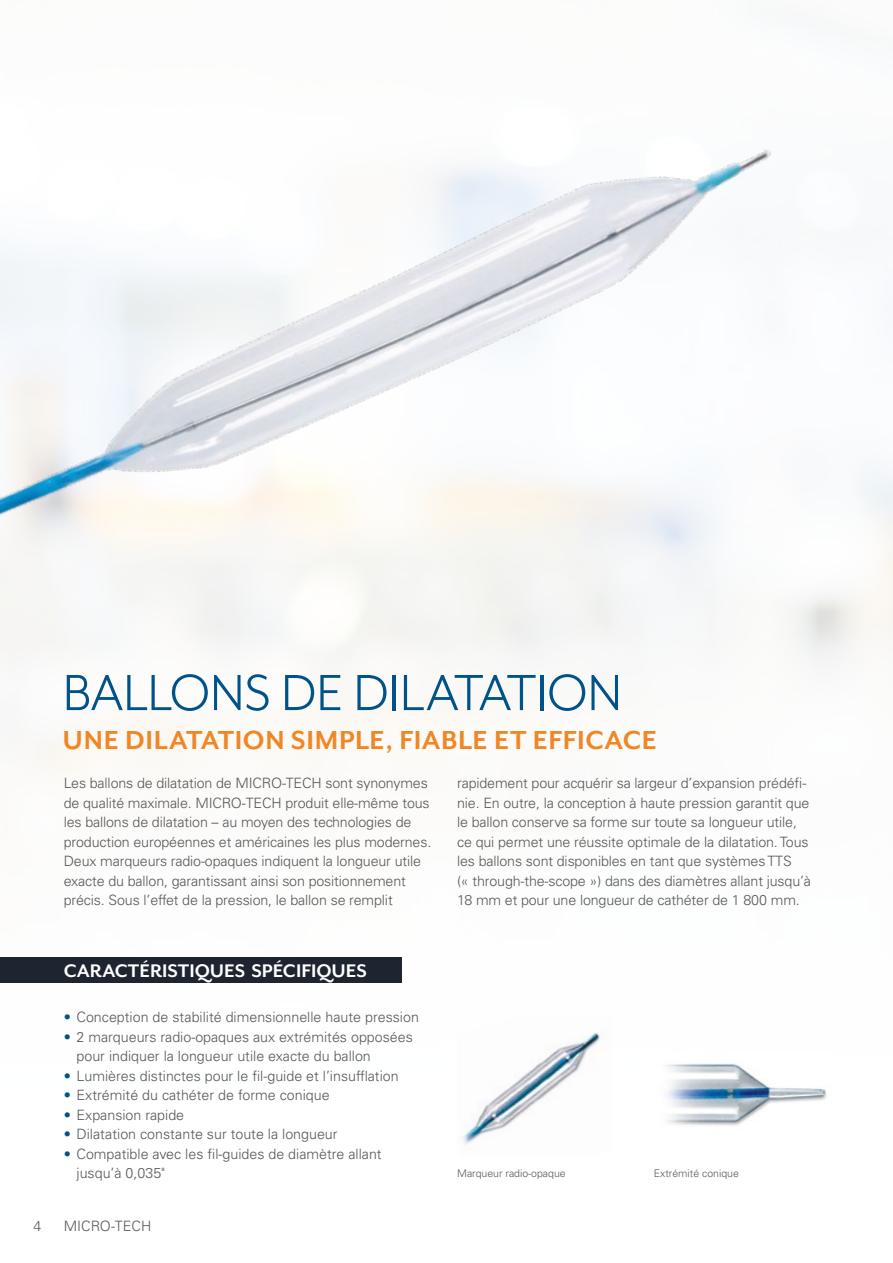
<style>
.page{position:relative;width:893px;height:1263px;background:#fff}
.page>*{position:absolute;margin:0;border:0;box-sizing:border-box;transform-origin:0 0}
.Headline_Innen_NEW{font:58.5px "Mr Eaves San OT";letter-spacing:-.01em;color:#00528a}
.Headline_Sub_FR{font:700 30px "Mr Eaves San OT";letter-spacing:.02em;color:#f18625}
.Bullit_Headline_NEW{font:700 21px "Mr Eaves San OT";color:#fff}
.Copy_FR{font:300 14.25px/19.5px "Univers LT Std";letter-spacing:-.01em;color:#575756}
.BU_FR{font:300 10.5px "Univers LT Std";color:#575756}
.s1{color:#00528a}
</style>
<div class="page">
<img style="left:457px;top:1028px;width:153px;height:122px">
<img style="left:659px;top:1059px;width:173px;height:68px">
<img style="left:0;top:115px;width:801px;height:439px">
<div style="left:0;top:957px;width:402px;height:26px;background:#1e2531"></div>
<p class="Headline_Innen_NEW" style="left:63px;top:661px;width:561px">BALLONS DE DILATATION</p>
<p class="Headline_Sub_FR" style="left:63px;top:723px;width:596px">UNE DILATATION SIMPLE, FIABLE ET EFFICACE</p>
<p class="Copy_FR" style="left:64px;top:773px;width:369px">Les ballons de dilatation de MICRO‑TECH sont synonymes de qualité maximale. MICRO‑TECH produit elle‑même tous les ballons de dilatation – au moyen des technologies de production européennes et américaines les plus modernes.<br>Deux marqueurs radio‑opaques indiquent la longueur utile exacte du ballon, garantissant ainsi son positionnement précis. Sous l’effet de la pression, le ballon se remplit</p>
<p class="Copy_FR" style="left:457px;top:773px;width:355px">rapidement pour acquérir sa largeur d’expansion prédéfi‑ nie. En outre, la conception à haute pression garantit que le ballon conserve sa forme sur toute sa longueur utile, ce qui permet une réussite optimale de la dilatation. Tous les ballons sont disponibles en tant que systèmes TTS<br>(« through‑the‑scope ») dans des diamètres allant jusqu’à 18 mm et pour une longueur de cathéter de 1 800 mm.</p>
<p class="Bullit_Headline_NEW" style="left:64px;top:959px;width:304px">CARACTÉRISTIQUES SPÉCIFIQUES</p>
<p class="Copy_FR" style="left:64px;top:1007px;width:357px"><span class="s1">•</span> Conception de stabilité dimensionnelle haute pression</p>
<p class="Copy_FR" style="left:77px;top:1027px;width:338px;text-indent:-13px"><span class="s1">•</span> 2 marqueurs radio‑opaques aux extrémités opposées pour indiquer la longueur utile exacte du ballon</p>
<p class="Copy_FR" style="left:64px;top:1066px;width:336px"><span class="s1">•</span> Lumières distinctes pour le fil‑guide et l’insufflation</p>
<p class="Copy_FR" style="left:64px;top:1085px;width:267px"><span class="s1">•</span> Extrémité du cathéter de forme conique</p>
<p class="Copy_FR" style="left:64px;top:1105px;width:122px"><span class="s1">•</span> Expansion rapide</p>
<p class="Copy_FR" style="left:64px;top:1124px;width:275px"><span class="s1">•</span> Dilatation constante sur toute la longueur</p>
<p class="Copy_FR" style="left:77px;top:1144px;width:307px;text-indent:-13px"><span class="s1">•</span> Compatible avec les fil‑guides de diamètre allant jusqu’à 0,035"</p>
<p class="Copy_FR" style="left:33px;top:1216px;width:9px">4</p>
<p class="Copy_FR" style="left:64px;top:1216px;width:89px">MICRO-TECH</p>
<p class="BU_FR" style="left:457px;top:1167px;width:110px">Marqueur radio‑opaque</p>
<p class="BU_FR" style="left:654px;top:1167px;width:87px">Extrémité conique</p>
</div>
